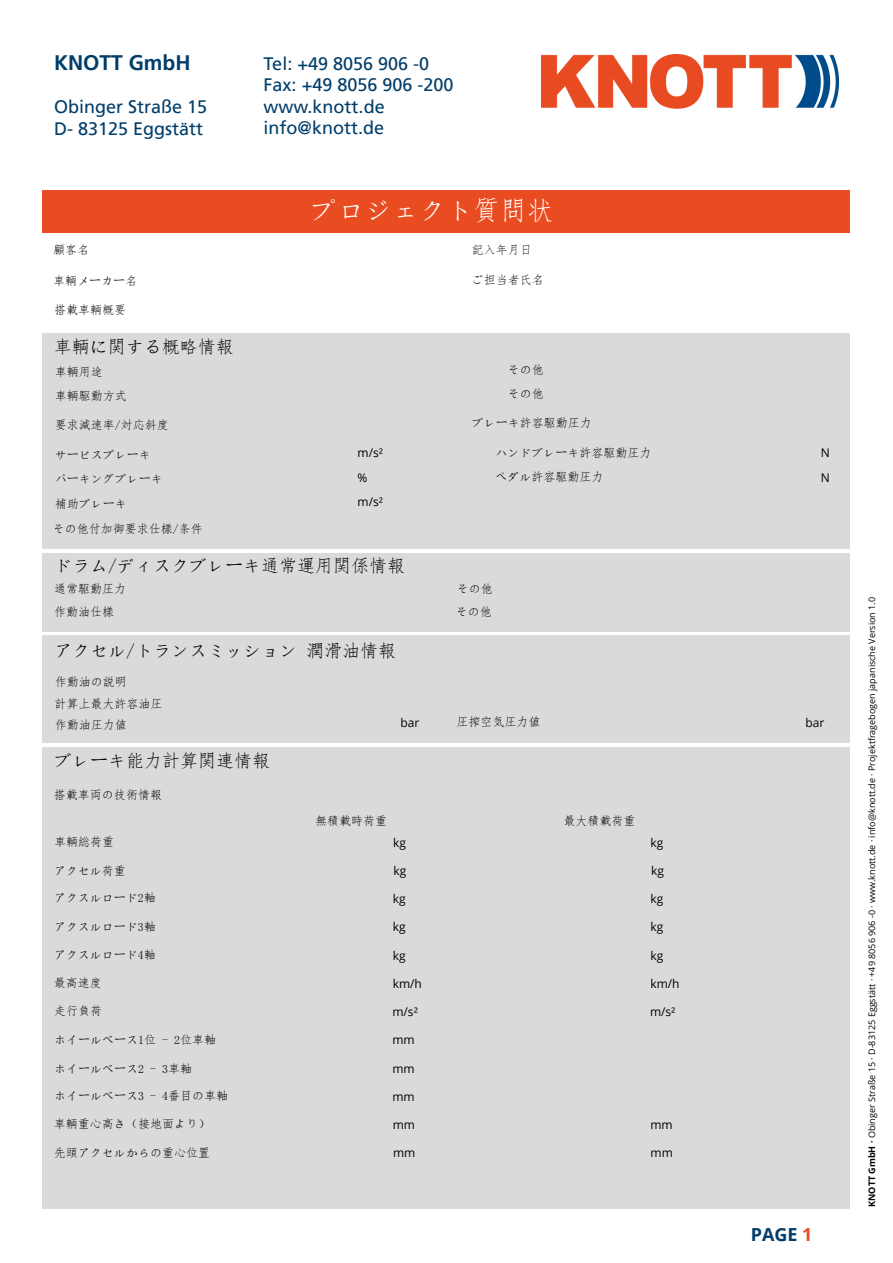
<style>
.page{position:relative;width:893px;height:1263px;background:#fff}
.page>*{position:absolute;margin:0;border:0;box-sizing:border-box;transform-origin:0 0}
.t1{font:27px "Fang Song";color:#fff}
.t2{font:700 21px "Frutiger LT Pro";color:#003d6a}
.t3{font:18px/21.6px "Frutiger LT Pro";color:#003d6a}
.t4{font:18px "Fang Song";color:#000}
.t5{font:700 18px "Open Sans";color:#003d6a}
.t6{font:12px/24.3px "Fang Song";color:#000}
.t7{font:12px/24.3px "Open Sans";color:#000}
.t8{font:9px "Open Sans";color:#000}
.s1{color:#e94c21}
.s2{font-weight:700}
</style>
<div class="page">
<img style="left:541px;top:54px;width:298px;height:54px">
<div style="left:43px;top:190px;width:807px;height:42px;background:#e94c21"></div>
<div style="left:43px;top:747px;width:807px;height:462px;background:#dadada"></div>
<div style="left:43px;top:636px;width:807px;height:107px;background:#dadada"></div>
<div style="left:43px;top:333px;width:807px;height:216px;background:#dadada"></div>
<div style="left:43px;top:553px;width:807px;height:78px;background:#dadada"></div>
<h2 class="t2" style="left:54px;top:50px;width:138px">KNOTT GmbH</h2>
<h3 class="t3" style="left:54px;top:96px;width:155px">Obinger Straße 15<br>D- 83125 Eggstätt</h3>
<p class="t6" style="left:53px;top:238px;width:37px">顧客名</p>
<p class="t6" style="left:53px;top:269px;width:86px">車輌メーカー名</p>
<p class="t6" style="left:54px;top:298px;width:73px">搭載車輌概要</p>
<h3 class="t4" style="left:54px;top:337px;width:182px">車輌に関する概略情報</h3>
<p class="t6" style="left:55px;top:359px;width:74px">車輌用途<br>車輌駆動方式</p>
<p class="t6" style="left:55px;top:413px;width:116px">要求減速率/対応斜度</p>
<p class="t6" style="left:55px;top:444px;width:110px;line-height:23.4px">サービスブレーキパーキングブレーキ</p>
<p class="t6" style="left:55px;top:492px;width:74px">補助ブレーキ</p>
<p class="t6" style="left:53px;top:517px;width:151px">その他付加御要求仕様/条件</p>
<h3 class="t3" style="left:264px;top:53px;width:191px">Tel: +49 8056 906 -0<br>Fax: +49 8056 906 -200 www.knott.de info@knott.de</h3>
<h1 class="t1" style="left:311px;top:196px;width:244px">プロジェクト質問状</h1>
<p class="t6" style="left:472px;top:238px;width:61px">記入年月日</p>
<p class="t6" style="left:472px;top:268px;width:73px">ご担当者氏名</p>
<p class="t6" style="left:508px;top:357px;width:37px">その他その他</p>
<p class="t6" style="left:472px;top:411px;width:121px">ブレーキ許容駆動圧力</p>
<p class="t6" style="left:495px;top:440px;width:157px">ハンドブレーキ許容駆動圧力ペダル許容駆動圧力</p>
<p class="t7" style="left:358px;top:441px;width:27px">m/s² % m/s²</p>
<p class="t7" style="left:821px;top:441px;width:11px">N<br>N</p>
<h3 class="t4" style="left:54px;top:556px;width:352px">ドラム/ディスクブレーキ通常運用関係情報</h3>
<p class="t6" style="left:54px;top:578px;width:73px;line-height:22.6px">通常駆動圧力作動油仕様</p>
<p class="t6" style="left:457px;top:577px;width:37px">その他</p>
<p class="t6" style="left:456px;top:599px;width:37px">その他</p>
<h3 class="t4" style="left:54px;top:641px;width:343px">アクセル/トランスミッション 潤滑油情報</h3>
<p class="t6" style="left:55px;top:671px;width:109px;line-height:21.5px">作動油の説明<br>計算上最大許容油圧作動油圧力値</p>
<h3 class="t4" style="left:54px;top:751px;width:217px">ブレーキ能力計算関連情報</h3>
<p class="t7" style="left:400px;top:710px;width:20px">bar</p>
<p class="t6" style="left:457px;top:710px;width:85px">圧搾空気圧力値</p>
<p class="t7" style="left:805px;top:710px;width:20px">bar</p>
<p class="t6" style="left:54px;top:783px;width:109px">搭載車両の技術情報</p>
<p class="t6" style="left:315px;top:808px;width:73px">無積載時荷重</p>
<p class="t6" style="left:563px;top:808px;width:73px">最大積載荷重</p>
<p class="t6" style="left:54px;top:829px;width:61px">車輌総荷重</p>
<p class="t7" style="left:393px;top:830px;width:14px">kg</p>
<p class="t7" style="left:651px;top:830px;width:14px">kg</p>
<p class="t6" style="left:54px;top:858px;width:73px">アクセル荷重</p>
<p class="t7" style="left:393px;top:858px;width:14px">kg</p>
<p class="t7" style="left:651px;top:858px;width:14px">kg</p>
<p class="t6" style="left:54px;top:886px;width:103px">アクスルロード2軸</p>
<p class="t7" style="left:393px;top:886px;width:14px">kg</p>
<p class="t7" style="left:650px;top:886px;width:14px">kg</p>
<p class="t6" style="left:54px;top:914px;width:103px">アクスルロード3軸</p>
<p class="t7" style="left:393px;top:914px;width:14px">kg</p>
<p class="t7" style="left:650px;top:914px;width:14px">kg</p>
<p class="t6" style="left:54px;top:942px;width:103px">アクスルロード4軸</p>
<p class="t7" style="left:393px;top:943px;width:14px">kg</p>
<p class="t7" style="left:650px;top:943px;width:14px">kg</p>
<p class="t6" style="left:54px;top:971px;width:49px">最高速度</p>
<p class="t7" style="left:393px;top:971px;width:31px">km/h</p>
<p class="t7" style="left:650px;top:971px;width:31px">km/h</p>
<p class="t6" style="left:54px;top:999px;width:49px">走行負荷</p>
<p class="t7" style="left:392px;top:999px;width:27px">m/s²</p>
<p class="t7" style="left:650px;top:999px;width:27px">m/s²</p>
<p class="t6" style="left:54px;top:1027px;width:163px">ホイールベース1位 - 2位車軸</p>
<p class="t7" style="left:392px;top:1027px;width:24px">mm</p>
<p class="t6" style="left:54px;top:1056px;width:139px">ホイールベース2 - 3車軸</p>
<p class="t7" style="left:392px;top:1056px;width:24px">mm</p>
<p class="t6" style="left:54px;top:1084px;width:175px">ホイールベース3 - 4番目の車軸</p>
<p class="t7" style="left:392px;top:1084px;width:24px">mm</p>
<p class="t6" style="left:54px;top:1112px;width:157px">車輌重心高さ（接地面より）</p>
<p class="t7" style="left:393px;top:1112px;width:24px">mm</p>
<p class="t7" style="left:650px;top:1112px;width:24px">mm</p>
<p class="t6" style="left:54px;top:1140px;width:157px">先頭アクセルからの重心位置</p>
<p class="t7" style="left:393px;top:1140px;width:24px">mm</p>
<p class="t7" style="left:651px;top:1140px;width:24px">mm</p>
<h3 class="t5" style="left:751px;top:1221px;width:63px">PAGE <span class="s1">1</span></h3>
<p class="t8" style="left:866px;top:1207px;width:611px;rotate:-90deg"><span class="s2">KNOTT GmbH ·</span> Obinger Straße 15 · D-83125 Eggstätt · +49 8056 906 -0 · www.knott.de · info@knott.de · Projektfragebogen japanische Version 1.0</p>
</div>
